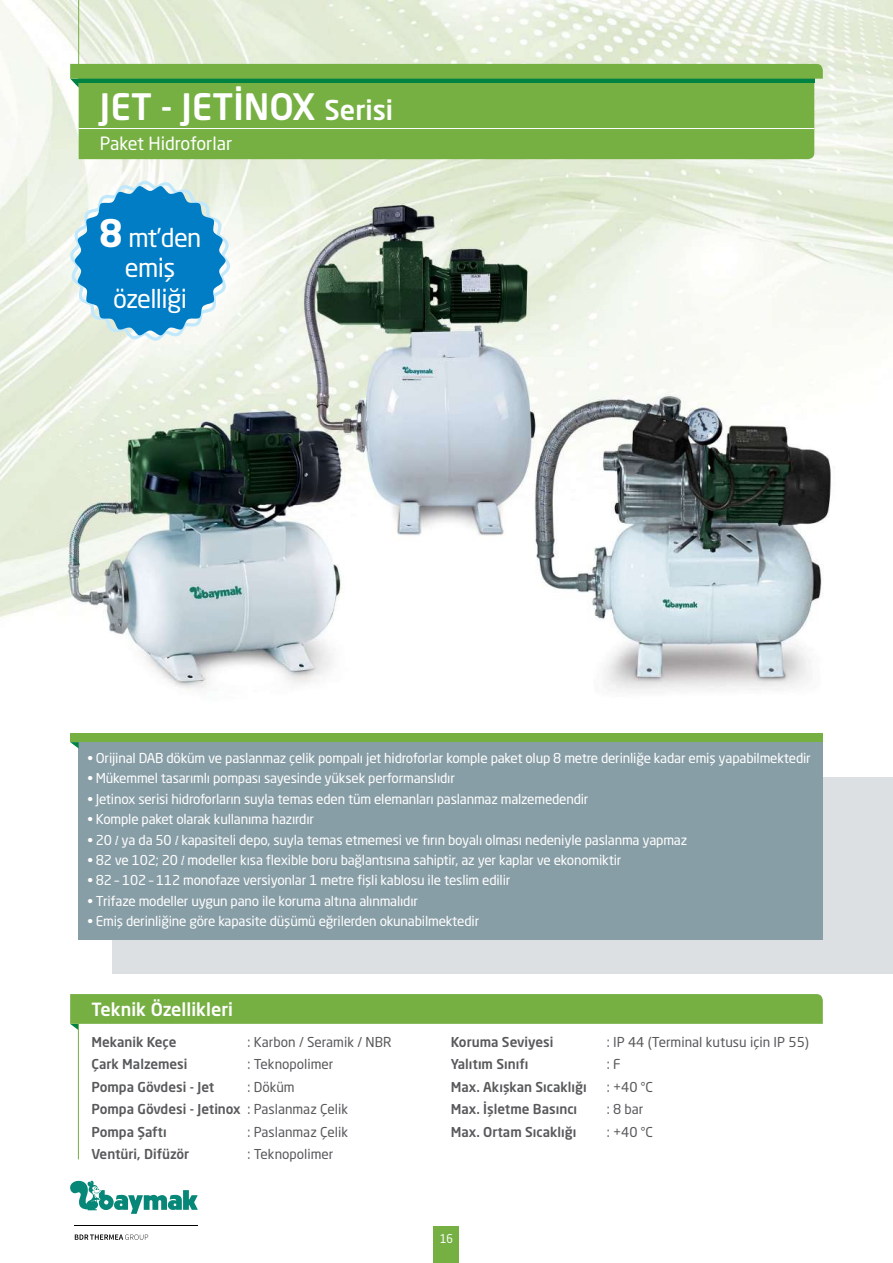
<style>
.page{position:relative;width:893px;height:1263px;background:#fff}
.page>*{position:absolute;margin:0;border:0;box-sizing:border-box;transform-origin:0 0}
.t1{font:500 36px "Neo Sans W1 G";color:#fff}
.t2{font:25.5px/30.6px "Neo Sans W1 G";letter-spacing:-.025em;color:#fff;text-align:center}
.t3{font:500 18px "Neo Sans W1 G";color:#fff}
.t4{font:18px "Neo Sans W1 G";color:#fff}
.t5{font:13.5px "Neo Sans W1 G";letter-spacing:-.015em;color:#fff}
.t6{font:500 13.5px/22.5px "Neo Sans W1 G";color:#58595b}
.t7{font:13.5px "Neo Sans W1 G";color:#58595b}
.t8{font:12px "Neo Sans W1 G";color:#fff;scale:.9 1}
.s1{font-size:27px}
.s2{font-weight:700;font-size:37.5px}
.s3{font-family:"Times";font-style:italic}
.s4{font-weight:400}
</style>
<div class="page">
<img style="left:0;top:0;width:893px;height:1263px">
<hr style="left:78px;top:0;width:1px;height:67px;background:#76b043">
<div style="left:79px;top:88px;width:735px;height:71px;background:#76b043"></div>
<svg style="left:70px;top:64px;width:753px;height:24px;background:#61a844"></svg>
<hr style="left:79px;top:128px;width:735px;height:1px;background:#fff">
<svg style="left:70px;top:181px;width:160px;height:160px;background:#52a6d3"></svg>
<hr style="left:78px;top:1010px;width:1px;height:149px;background:#76b043">
<svg style="left:70px;top:994px;width:753px;height:36px"></svg>
<div style="left:113px;top:777px;width:780px;height:197px;background:#dce0e2"></div>
<div style="left:79px;top:742px;width:744px;height:198px;background:#889ea6"></div>
<svg style="left:70px;top:734px;width:753px;height:14px"></svg>
<div style="left:434px;top:1226px;width:25px;height:37px;background:#76b043"></div>
<svg style="left:70px;top:1181px;width:128px;height:33px"></svg>
<hr style="left:74px;top:1225px;width:124px;height:1px;background:#000">
<svg style="left:75px;top:1234px;width:73px;height:6px"></svg>
<h1 class="t1" style="left:100px;top:84px;width:295px">JET - JETİNOX <span class="s1">Serisi</span></h1>
<h3 class="t4" style="left:100px;top:132px;width:134px">Paket Hidroforlar</h3>
<h2 class="t2" style="left:99px;top:221px;width:104px"><span class="s2">8</span> mt’den emiş özelliği</h2>
<p class="t5" style="left:87px;top:749px;width:725px">• Orijinal DAB döküm ve paslanmaz çelik pompalı jet hidroforlar komple paket olup 8 metre derinliğe kadar emiş yapabilmektedir</p>
<p class="t5" style="left:87px;top:770px;width:369px">• Mükemmel tasarımlı pompası sayesinde yüksek performanslıdır</p>
<p class="t5" style="left:87px;top:790px;width:503px">• Jetinox serisi hidroforların suyla temas eden tüm elemanları paslanmaz malzemedendir</p>
<p class="t5" style="left:87px;top:811px;width:228px">• Komple paket olarak kullanıma hazırdır</p>
<p class="t5" style="left:87px;top:831px;width:601px">• 20 <span class="s3">l</span> ya da 50 <span class="s3">l</span> kapasiteli depo, suyla temas etmemesi ve fırın boyalı olması nedeniyle paslanma yapmaz</p>
<p class="t5" style="left:87px;top:852px;width:536px">• 82 ve 102; 20 <span class="s3">l</span> modeller kısa flexible boru bağlantısına sahiptir, az yer kaplar ve ekonomiktir</p>
<p class="t5" style="left:87px;top:872px;width:425px">• 82 – 102 – 112 monofaze versiyonlar 1 metre fişli kablosu ile teslim edilir</p>
<p class="t5" style="left:87px;top:893px;width:332px">• Trifaze modeller uygun pano ile koruma altına alınmalıdır</p>
<p class="t5" style="left:87px;top:913px;width:393px">• Emiş derinliğine göre kapasite düşümü eğrilerden okunabilmektedir</p>
<h3 class="t3" style="left:91px;top:998px;width:143px">Teknik Özellikleri</h3>
<p class="t6" style="left:91px;top:1030px;width:87px">Mekanik Keçe</p>
<p class="t7" style="left:247px;top:1034px;width:145px">: Karbon / Seramik / NBR</p>
<p class="t6" style="left:91px;top:1053px;width:98px">Çark Malzemesi</p>
<p class="t7" style="left:247px;top:1056px;width:88px">: Teknopolimer</p>
<p class="t6" style="left:91px;top:1075px;width:124px">Pompa Gövdesi - Jet</p>
<p class="t6" style="left:91px;top:1075px;width:258px;text-indent:156px"><span class="s4">: Döküm<br></span>Pompa Gövdesi - Jetinox <span class="s4">: Paslanmaz Çelik<br></span>Pompa Şaftı</p>
<p class="t7" style="left:247px;top:1124px;width:102px">: Paslanmaz Çelik</p>
<p class="t6" style="left:91px;top:1143px;width:99px">Ventüri, Difüzör</p>
<p class="t7" style="left:247px;top:1146px;width:88px">: Teknopolimer</p>
<p class="t6" style="left:451px;top:1030px;width:104px">Koruma Seviyesi</p>
<p class="t7" style="left:607px;top:1034px;width:204px">: IP 44 (Terminal kutusu için IP 55)</p>
<p class="t6" style="left:451px;top:1053px;width:79px">Yalıtım Sınıfı</p>
<p class="t7" style="left:607px;top:1056px;width:15px">: F</p>
<p class="t6" style="left:451px;top:1075px;width:137px">Max. Akışkan Sıcaklığı</p>
<p class="t7" style="left:607px;top:1079px;width:48px">: +40 °C</p>
<p class="t6" style="left:451px;top:1098px;width:128px">Max. İşletme Basıncı</p>
<p class="t7" style="left:607px;top:1101px;width:38px">: 8 bar</p>
<p class="t6" style="left:451px;top:1120px;width:127px">Max. Ortam Sıcaklığı</p>
<p class="t7" style="left:607px;top:1124px;width:48px">: +40 °C</p>
<p class="t8" style="left:440px;top:1231px;width:16px">16</p>
</div>
